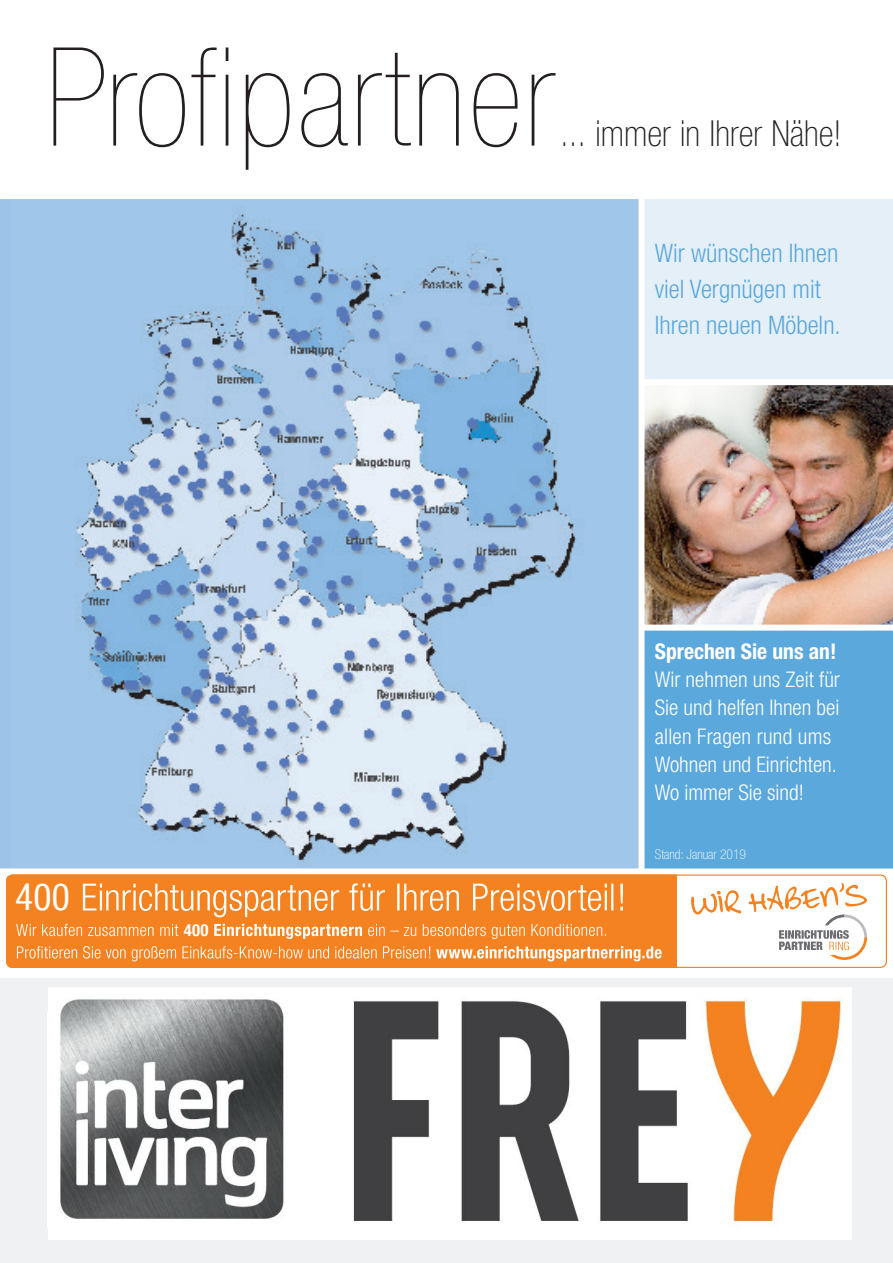
<style>
.page{position:relative;width:893px;height:1263px;background:#fff}
.page>*{position:absolute;margin:0;border:0;box-sizing:border-box;transform-origin:0 0}
.t1{font:900 condensed 137.25px "Helvetica Neue";letter-spacing:.02em;color:#231f20}
.t2{font:condensed 37.65px "Helvetica Neue LT Com";color:#fff}
.t3{font:100 condensed 36px "Helvetica Neue";color:#231f20}
.t4{font:300 condensed 25.5px/35.7px "Helvetica Neue";color:#5ba8dc}
.t5{font:300 condensed 21.6px/28.2px "Helvetica Neue";color:#fff}
.t6{font:700 condensed 21.6px "Helvetica Neue";color:#fff}
.t7{font:700 condensed 16.65px "Helvetica Neue LT Com";color:#fff}
.t8{font:100 condensed 13.5px "Helvetica Neue";color:#fff}
</style>
<div class="page">
<img style="left:10px;top:199px;width:628px;height:669px">
<img style="left:644px;top:385px;width:249px;height:240px">
<div style="left:641px;top:630px;width:252px;height:241px;background:#5ba8dc"></div>
<div style="left:0;top:978px;width:893px;height:285px;background:#f0f1f2"></div>
<div style="left:0;top:868px;width:893px;height:6px;background:#fff"></div>
<div style="left:641px;top:195px;width:252px;height:187px;background:#e4eff8"></div>
<div style="left:641px;top:379px;width:252px;height:6px;background:#fff"></div>
<div style="left:641px;top:625px;width:252px;height:6px;background:#fff"></div>
<div style="left:638px;top:190px;width:6px;height:684px;background:#fff"></div>
<div style="left:0;top:193px;width:893px;height:6px;background:#fff"></div>
<div style="left:6px;top:876px;width:671px;height:92px;background:#f58220"></div>
<div style="left:6px;top:874px;width:881px;height:94px;border:1px solid #f58220;border-radius:6px"></div>
<svg style="left:17px;top:946px;width:645px;height:15px;background:#f7a056"></svg>
<svg style="left:16px;top:924px;width:590px;height:15px;background:#f69b4e"></svg>
<svg style="left:83px;top:883px;width:540px;height:34px;background:#f69848"></svg>
<svg style="left:691px;top:890px;width:50px;height:24px"></svg>
<svg style="left:748px;top:883px;width:119px;height:77px"></svg>
<img style="left:48px;top:988px;width:804px;height:251px">
<h1 class="t1" style="left:45px;top:22px;width:511px">Profipartner</h1>
<h3 class="t3" style="left:560px;top:113px;width:283px">... immer in Ihrer Nähe!</h3>
<p class="t4" style="left:655px;top:235px;width:187px">Wir wünschen Ihnen viel Vergnügen mit<br>Ihren neuen Möbeln.</p>
<h2 class="t2" style="left:15px;top:875px;width:56px">400</h2>
<p class="t7" style="left:184px;top:920px;width:26px">400</p>
<p class="t6" style="left:655px;top:638px;width:183px">Sprechen Sie uns an!</p>
<p class="t5" style="left:655px;top:665px;width:187px">Wir nehmen uns Zeit für<br>Sie und helfen Ihnen bei allen Fragen rund ums<br>Wohnen und Einrichten.<br>Wo immer Sie sind!</p>
<p class="t8" style="left:655px;top:847px;width:93px">Stand: Januar 2019</p>
</div>
